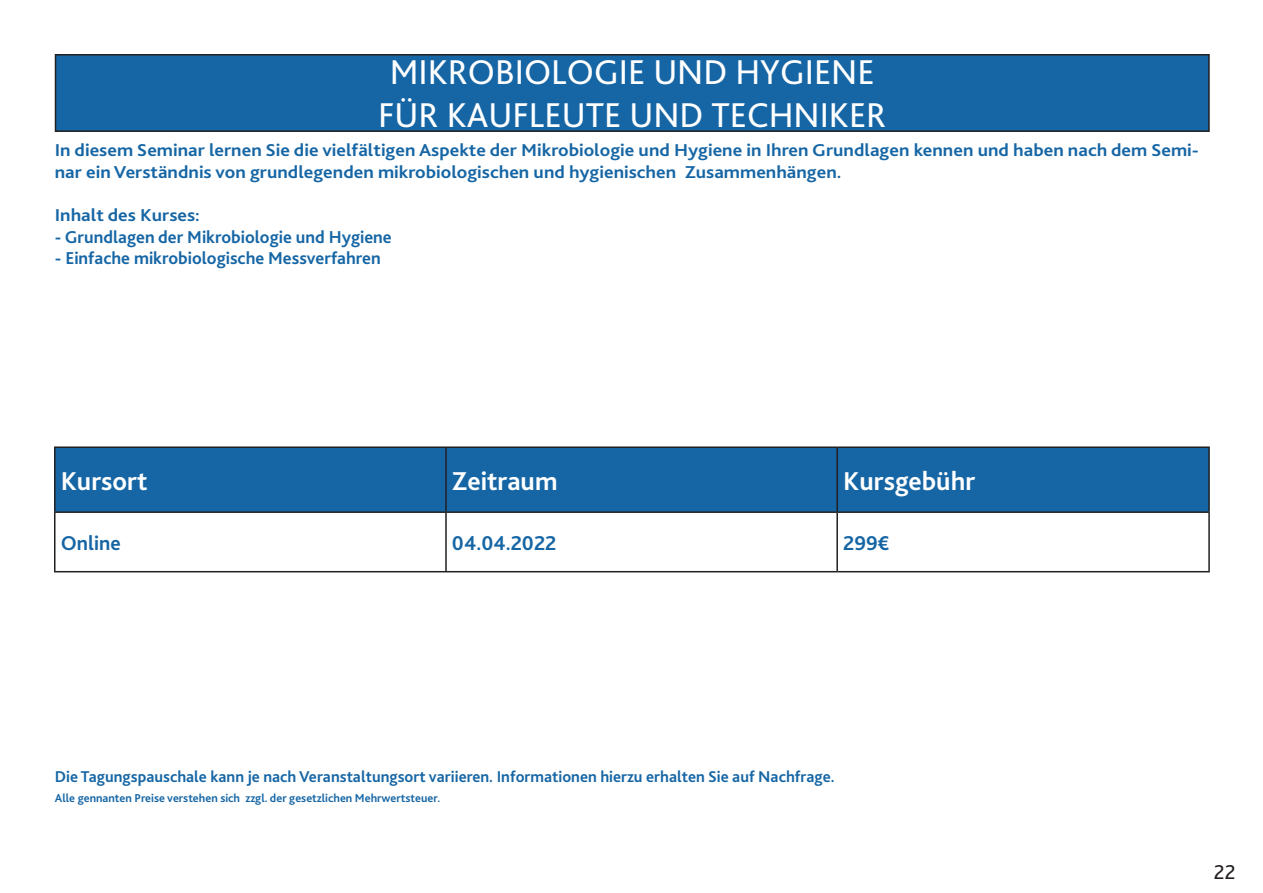
<style>
.page{position:relative;width:1263px;height:893px;background:#fff}
.page>*{position:absolute;margin:0;border:0;box-sizing:border-box;transform-origin:0 0}
.t1{font:36px "Bliss Pro";color:#fff}
.t2{font:700 27px "Bliss 2";color:#fff}
.t3{font:700 21px "Bliss 2";color:#1666a5}
.t4{font:21px "Bliss Pro";color:#231f20}
.t5{font:700 18px/21.6px "Bliss 2";color:#1666a5;scale:1.08 1}
.t6{font:700 18px "Bliss 2";color:#1666a5}
.t7{font:700 16.35px "Bliss 2";color:#1666a5}
.t8{font:700 12px "Bliss 2";color:#1666a5}
</style>
<div class="page">
<div style="left:56px;top:55px;width:1153px;height:76px;background:#1666a5"></div>
<div style="left:55px;top:54px;width:1155px;height:78px;border:2px solid #231f20"></div>
<div style="left:56px;top:448px;width:1152px;height:63px;background:#1666a5"></div>
<hr style="left:54px;top:446px;width:392px;height:2px;background:#231f20">
<hr style="left:54px;top:448px;width:2px;height:63px;background:#231f20">
<hr style="left:446px;top:446px;width:391px;height:2px;background:#231f20">
<hr style="left:445px;top:448px;width:2px;height:63px;background:#231f20">
<hr style="left:837px;top:446px;width:373px;height:2px;background:#231f20">
<hr style="left:836px;top:448px;width:2px;height:63px;background:#231f20">
<hr style="left:1208px;top:448px;width:2px;height:63px;background:#231f20">
<hr style="left:54px;top:511px;width:392px;height:2px;background:#231f20">
<hr style="left:54px;top:513px;width:2px;height:58px;background:#231f20">
<hr style="left:446px;top:511px;width:391px;height:2px;background:#231f20">
<hr style="left:445px;top:513px;width:2px;height:58px;background:#231f20">
<hr style="left:837px;top:511px;width:373px;height:2px;background:#231f20">
<hr style="left:836px;top:513px;width:2px;height:58px;background:#231f20">
<hr style="left:1208px;top:513px;width:2px;height:58px;background:#231f20">
<hr style="left:54px;top:571px;width:392px;height:1px;background:#231f20">
<hr style="left:446px;top:571px;width:391px;height:1px;background:#231f20">
<hr style="left:837px;top:571px;width:373px;height:1px;background:#231f20">
<p class="t1" style="left:390px;top:50px;width:486px">MIKROBIOLOGIE UND HYGIENE</p>
<p class="t1" style="left:378px;top:93px;width:510px">FÜR KAUFLEUTE UND TECHNIKER</p>
<p class="t5" style="left:55px;top:139px;width:1061px">In diesem Seminar lernen Sie die vielfältigen Aspekte der Mikrobiologie und Hygiene in Ihren Grundlagen kennen und haben nach dem Semi&shy;nar ein Verständnis von grundlegenden mikrobiologischen und hygienischen Zusammenhängen.</p>
<p class="t5" style="left:55px;top:204px;width:136px">Inhalt des Kurses:</p>
<p class="t6" style="left:55px;top:225px;width:338px">- Grundlagen der Mikrobiologie und Hygiene</p>
<p class="t6" style="left:55px;top:247px;width:327px">- Einfache mikrobiologische Messverfahren</p>
<p class="t2" style="left:61px;top:464px;width:88px">Kursort</p>
<p class="t2" style="left:452px;top:464px;width:107px">Zeitraum</p>
<p class="t2" style="left:843px;top:464px;width:134px">Kursgebühr</p>
<p class="t3" style="left:61px;top:530px;width:62px">Online</p>
<p class="t3" style="left:452px;top:530px;width:106px">04.04.2022</p>
<p class="t3" style="left:843px;top:530px;width:48px">299€</p>
<p class="t7" style="left:55px;top:766px;width:781px">Die Tagungspauschale kann je nach Veranstaltungsort variieren. Informationen hierzu erhalten Sie auf Nachfrage.</p>
<p class="t8" style="left:55px;top:790px;width:387px">Alle gennanten Preise verstehen sich zzgl. der gesetzlichen Mehrwertsteuer.</p>
<p class="t4" style="left:1214px;top:859px;width:23px">22</p>
</div>
